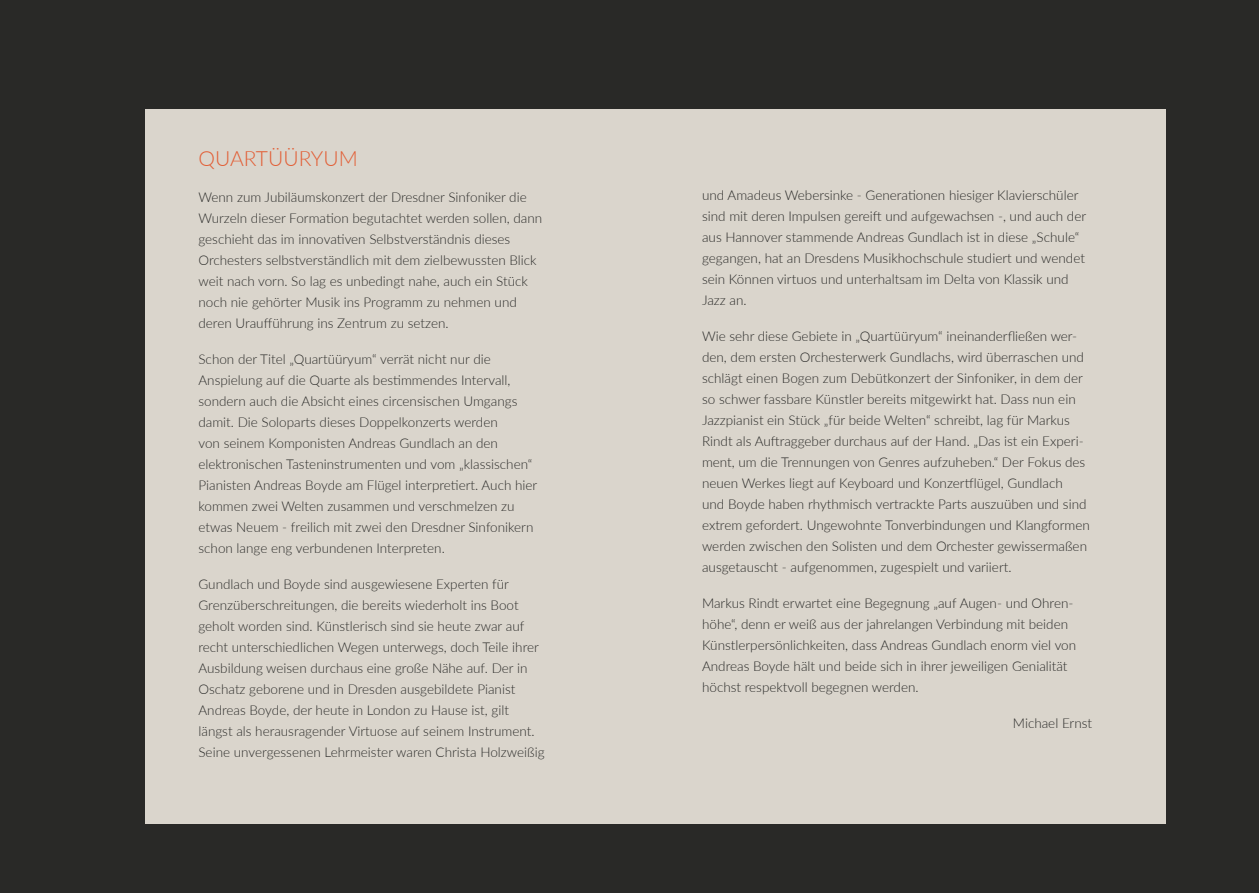
<style>
.page{position:relative;width:1259px;height:893px;background:#fff}
.page>*{position:absolute;margin:0;border:0;box-sizing:border-box;transform-origin:0 0}
.t1{font:300 21px "Lato";color:#e25d34}
.t2{font:13.5px/21px "Lato Light 2";color:#292927}
.t3{font:300 13.5px "Lato";color:#292927}
</style>
<div class="page">
<div style="left:629px;top:0;width:630px;height:893px;background:#292927"></div>
<div style="left:0;top:0;width:629px;height:893px;background:#292927"></div>
<div style="left:145px;top:109px;width:484px;height:715px;background:#dad5cc"></div>
<div style="left:629px;top:109px;width:537px;height:715px;background:#dad5cc"></div>
<h1 class="t1" style="left:198px;top:144px;width:161px">QUARTÜÜRYUM</h1>
<p class="t3" style="left:198px;top:188px;width:330px">Wenn zum Jubiläumskonzert der Dresdner Sinfoniker die</p>
<p class="t2" style="left:198px;top:207px;width:345px">Wurzeln dieser Formation begutachtet werden sollen, dann geschieht das im innovativen Selbstverständnis dieses Orchesters selbstverständlich mit dem zielbewussten Blick weit nach vorn. So lag es unbedingt nahe, auch ein Stück noch nie gehörter Musik ins Programm zu nehmen und deren Uraufführung ins Zentrum zu setzen.</p>
<p class="t2" style="left:198px;top:348px;width:340px">Schon der Titel „Quartüüryum“ verrät nicht nur die Anspielung auf die Quarte als bestimmendes Intervall, sondern auch die Absicht eines circensischen Umgangs damit. Die Soloparts dieses Doppelkonzerts werden<br>von seinem Komponisten Andreas Gundlach an den elektronischen Tasteninstrumenten und vom „klassischen“ Pianisten Andreas Boyde am Flügel interpretiert. Auch hier kommen zwei Welten zusammen und verschmelzen zu etwas Neuem - freilich mit zwei den Dresdner Sinfonikern schon lange eng verbundenen Interpreten.</p>
<p class="t2" style="left:198px;top:573px;width:347px">Gundlach und Boyde sind ausgewiesene Experten für Grenzüberschreitungen, die bereits wiederholt ins Boot geholt worden sind. Künstlerisch sind sie heute zwar auf recht unterschiedlichen Wegen unterwegs, doch Teile ihrer Ausbildung weisen durchaus eine große Nähe auf. Der in Oschatz geborene und in Dresden ausgebildete Pianist Andreas Boyde, der heute in London zu Hause ist, gilt längst als herausragender Virtuose auf seinem Instrument.<br>Seine unvergessenen Lehrmeister waren Christa Holzweißig</p>
<p class="t2" style="left:702px;top:184px;width:386px">und Amadeus Webersinke - Generationen hiesiger Klavierschüler sind mit deren Impulsen gereift und aufgewachsen -, und auch der</p>
<p class="t3" style="left:702px;top:228px;width:379px">aus Hannover stammende Andreas Gundlach ist in diese „Schule“</p>
<p class="t2" style="left:702px;top:247px;width:384px">gegangen, hat an Dresdens Musikhochschule studiert und wendet sein Können virtuos und unterhaltsam im Delta von Klassik und</p>
<p class="t3" style="left:702px;top:291px;width:46px">Jazz an.</p>
<p class="t2" style="left:702px;top:325px;width:385px">Wie sehr diese Gebiete in „Quartüüryum“ ineinanderfließen wer&shy;den, dem ersten Orchesterwerk Gundlachs, wird überraschen und schlägt einen Bogen zum Debütkonzert der Sinfoniker, in dem der so schwer fassbare Künstler bereits mitgewirkt hat. Dass nun ein Jazzpianist ein Stück „für beide Welten“ schreibt, lag für Markus Rindt als Auftraggeber durchaus auf der Hand. „Das ist ein Experi&shy;ment, um die Trennungen von Genres aufzuheben.“ Der Fokus des neuen Werkes liegt auf Keyboard und Konzertflügel, Gundlach</p>
<p class="t3" style="left:702px;top:495px;width:386px">und Boyde haben rhythmisch vertrackte Parts auszuüben und sind</p>
<p class="t2" style="left:702px;top:514px;width:389px">extrem gefordert. Ungewohnte Tonverbindungen und Klangformen werden zwischen den Solisten und dem Orchester gewissermaßen ausgetauscht - aufgenommen, zugespielt und variiert.</p>
<p class="t2" style="left:702px;top:592px;width:376px">Markus Rindt erwartet eine Begegnung „auf Augen- und Ohren&shy;höhe“, denn er weiß aus der jahrelangen Verbindung mit beiden Künstlerpersönlichkeiten, dass Andreas Gundlach enorm viel von Andreas Boyde hält und beide sich in ihrer jeweiligen Genialität höchst respektvoll begegnen werden.</p>
<p class="t3" style="left:1013px;top:714px;width:81px">Michael Ernst</p>
</div>
